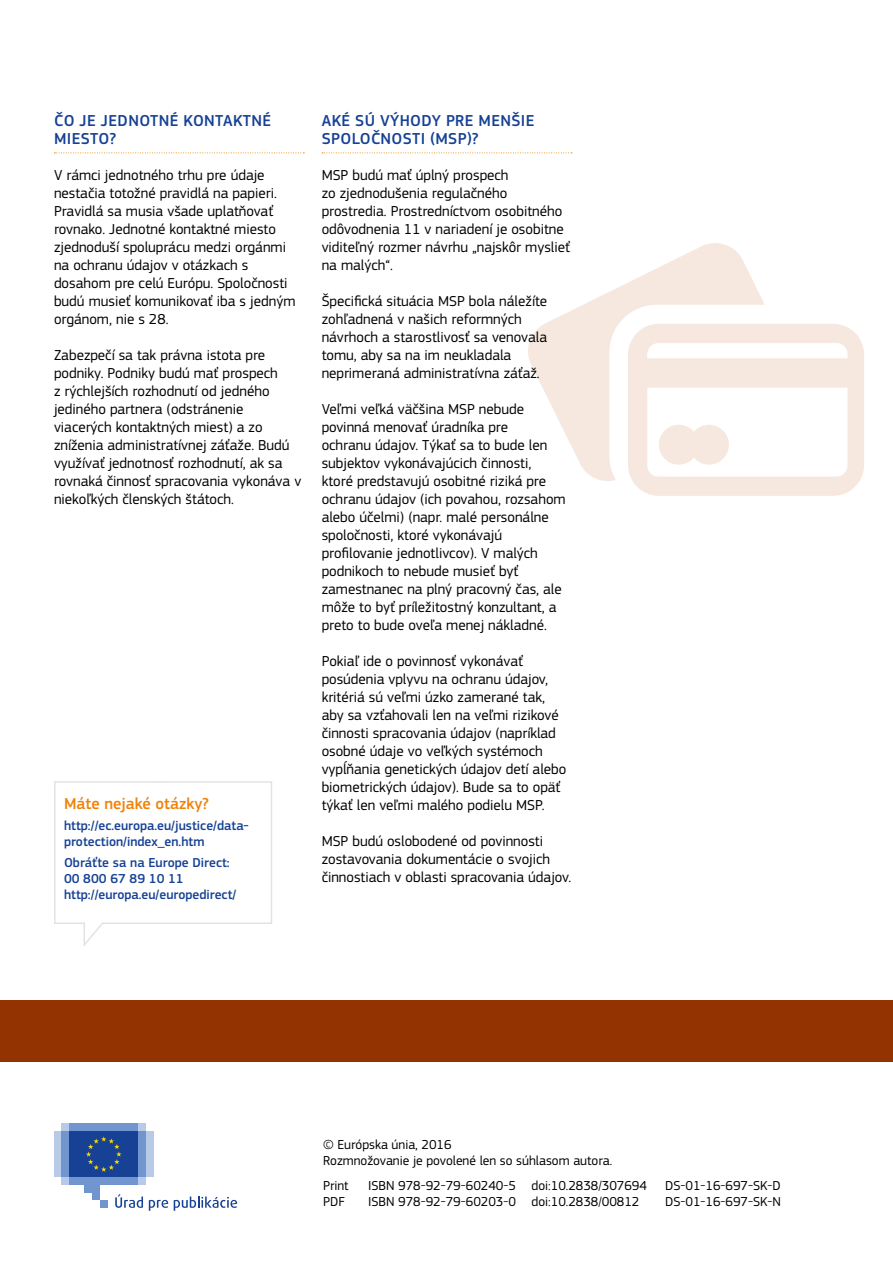
<style>
.page{position:relative;width:893px;height:1263px;background:#fff}
.page>*{position:absolute;margin:0;border:0;box-sizing:border-box;transform-origin:0 0}
.t1{font:500 16.5px/18px "EC Square Sans Pro";letter-spacing:.02em;color:#164194}
.t2{font:500 16.5px "EC Square Sans Pro";color:#f08208}
.t3{font:15px/18px "EC Square Sans Pro";color:#000}
.t4{font:13.5px/16.2px "EC Square Sans Pro";color:#000}
.t5{font:500 13.5px/16.2px "EC Square Sans Pro";color:#164194}
</style>
<div class="page">
<svg style="left:528px;top:243px;width:237px;height:238px"></svg>
<svg style="left:628px;top:324px;width:236px;height:172px"></svg>
<div style="left:0;top:1000px;width:893px;height:62px;background:#943302"></div>
<svg style="left:54px;top:153px;width:250px;height:1px"></svg>
<svg style="left:322px;top:153px;width:250px;height:1px"></svg>
<svg style="left:54px;top:781px;width:218px;height:166px"></svg>
<div style="left:62px;top:1177px;width:84px;height:8px;background:#b8cae7"></div>
<div style="left:62px;top:1123px;width:84px;height:8px;background:#b8cae7"></div>
<div style="left:69px;top:1123px;width:69px;height:8px;background:#7196cf"></div>
<div style="left:69px;top:1177px;width:69px;height:8px;background:#7196cf"></div>
<div style="left:138px;top:1131px;width:8px;height:46px;background:#7196cf"></div>
<div style="left:146px;top:1131px;width:7px;height:46px;background:#b8cae7"></div>
<div style="left:62px;top:1131px;width:7px;height:46px;background:#7196cf"></div>
<div style="left:54px;top:1131px;width:8px;height:46px;background:#b8cae7"></div>
<div style="left:85px;top:1177px;width:15px;height:15px;background:#7196cf"></div>
<div style="left:92px;top:1177px;width:8px;height:23px;background:#7196cf"></div>
<div style="left:100px;top:1200px;width:8px;height:8px;background:#7196cf"></div>
<div style="left:69px;top:1131px;width:69px;height:46px;background:#164194"></div>
<svg style="left:86px;top:1136px;width:36px;height:36px"></svg>
<svg style="left:115px;top:1194px;width:28px;height:14px"></svg>
<svg style="left:149px;top:1200px;width:19px;height:11px"></svg>
<svg style="left:174px;top:1196px;width:63px;height:15px"></svg>
<p class="t1" style="left:54px;top:112px;width:219px">ČO JE JEDNOTNÉ KONTAKTNÉ<br>MIESTO?</p>
<p class="t3" style="left:54px;top:166px;width:243px">V rámci jednotného trhu pre údaje nestačia totožné pravidlá na papieri.<br>Pravidlá sa musia všade uplatňovať rovnako. Jednotné kontaktné miesto zjednoduší spoluprácu medzi orgánmi na ochranu údajov v otázkach s dosahom pre celú Európu. Spoločnosti budú musieť komunikovať iba s jedným orgánom, nie s 28.</p>
<p class="t3" style="left:54px;top:346px;width:249px">Zabezpečí sa tak právna istota pre podniky. Podniky budú mať prospech<br>z rýchlejších rozhodnutí od jedného jediného partnera (odstránenie viacerých kontaktných miest) a zo zníženia administratívnej záťaže. Budú využívať jednotnosť rozhodnutí, ak sa rovnaká činnosť spracovania vykonáva v niekoľkých členských štátoch.</p>
<p class="t2" style="left:64px;top:794px;width:146px">Máte nejaké otázky?</p>
<p class="t5" style="left:64px;top:818px;width:186px">http://ec.europa.eu/justice/data&shy;protection/index_en.htm</p>
<p class="t5" style="left:64px;top:854px;width:174px">Obráťte sa na Europe Direct:<br>00 800 67 89 10 11 http://europa.eu/europedirect/</p>
<p class="t1" style="left:322px;top:112px;width:214px">AKÉ SÚ VÝHODY PRE MENŠIE<br>SPOLOČNOSTI (MSP)?</p>
<p class="t3" style="left:322px;top:166px;width:250px">MSP budú mať úplný prospech<br>zo zjednodušenia regulačného prostredia. Prostredníctvom osobitného odôvodnenia 11 v nariadení je osobitne viditeľný rozmer návrhu „najskôr myslieť na malých“.</p>
<p class="t3" style="left:322px;top:292px;width:227px">Špecifická situácia MSP bola náležíte zohľadnená v našich reformných návrhoch a starostlivosť sa venovala tomu, aby sa na im neukladala neprimeraná administratívna záťaž.</p>
<p class="t3" style="left:322px;top:400px;width:246px">Veľmi veľká väčšina MSP nebude povinná menovať úradníka pre<br>ochranu údajov. Týkať sa to bude len subjektov vykonávajúcich činnosti, ktoré predstavujú osobitné riziká pre ochranu údajov (ich povahou, rozsahom alebo účelmi) (napr. malé personálne spoločnosti, ktoré vykonávajú profilovanie jednotlivcov). V malých podnikoch to nebude musieť byť zamestnanec na plný pracovný čas, ale môže to byť príležitostný konzultant, a preto to bude oveľa menej nákladné.</p>
<p class="t3" style="left:322px;top:652px;width:246px">Pokiaľ ide o povinnosť vykonávať posúdenia vplyvu na ochranu údajov, kritériá sú veľmi úzko zamerané tak, aby sa vzťahovali len na veľmi rizikové činnosti spracovania údajov (napríklad osobné údaje vo veľkých systémoch vypĺňania genetických údajov detí alebo biometrických údajov). Bude sa to opäť týkať len veľmi malého podielu MSP.</p>
<p class="t3" style="left:322px;top:832px;width:251px">MSP budú oslobodené od povinnosti zostavovania dokumentácie o svojich činnostiach v oblasti spracovania údajov.</p>
<p class="t4" style="left:323px;top:1136px;width:291px">© Európska únia, 2016<br>Rozmnožovanie je povolené len so súhlasom autora.</p>
<p class="t4" style="left:323px;top:1177px;width:27px">Print</p>
<p class="t4" style="left:368px;top:1177px;width:280px">ISBN 978-92-79-60240-5 doi:10.2838/307694</p>
<p class="t4" style="left:665px;top:1177px;width:117px">DS-01-16-697-SK-D</p>
<p class="t4" style="left:323px;top:1194px;width:23px">PDF</p>
<p class="t4" style="left:368px;top:1194px;width:273px">ISBN 978-92-79-60203-0 doi:10.2838/00812</p>
<p class="t4" style="left:665px;top:1194px;width:117px">DS-01-16-697-SK-N</p>
</div>
